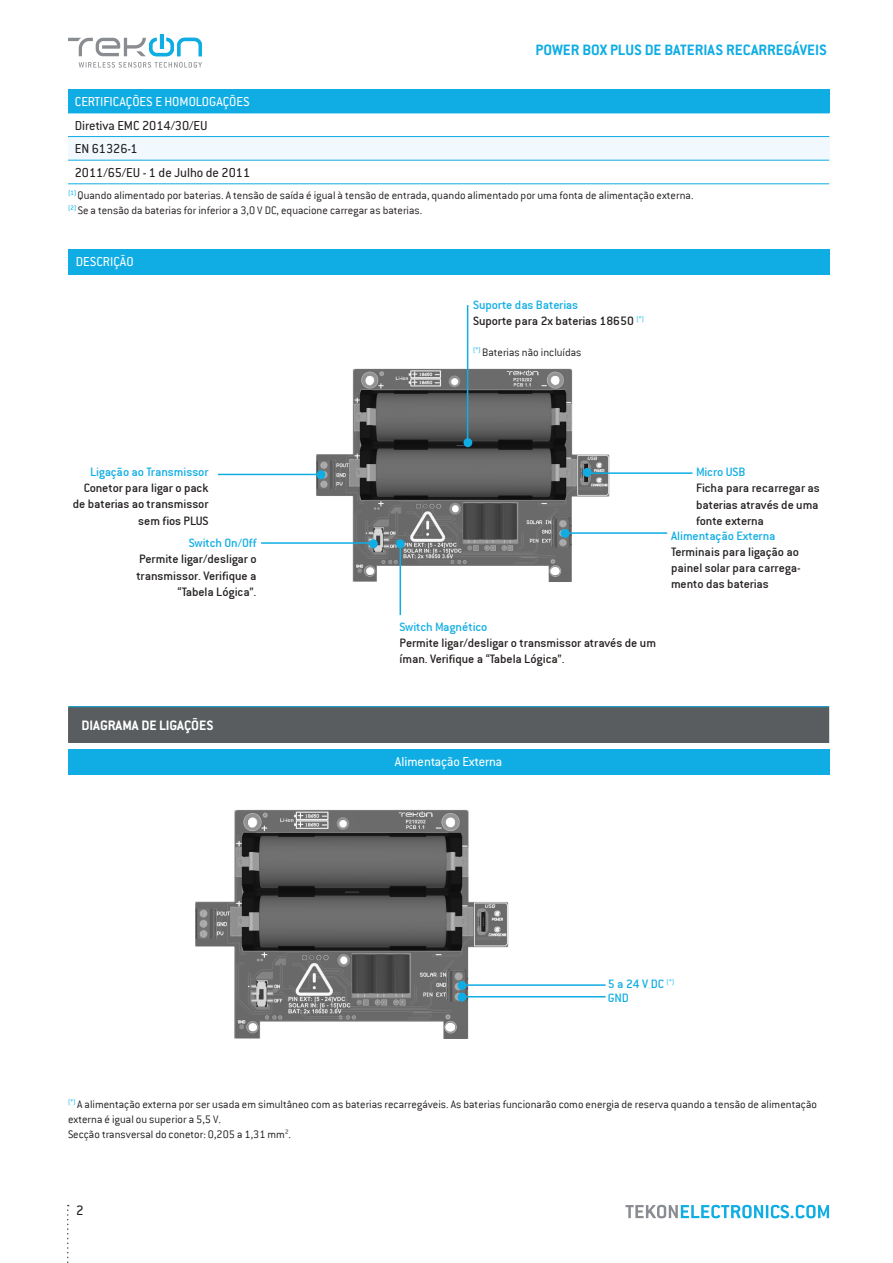
<style>
.page{position:relative;width:893px;height:1263px;background:#fff}
.page>*{position:absolute;margin:0;border:0;box-sizing:border-box;transform-origin:0 0}
.t1{font:700 16.5px "Conduit ITC Pro";color:#0fade4}
.t2{font:700 15px "Conduit ITC Pro";color:#fff}
.t3{font:15px "Conduit ITC Pro";color:#241f1f}
.t4{font:14.25px/23.5px "Conduit ITC Pro";color:#241f1f}
.t5{font:14.25px "Conduit ITC Pro";color:#fff}
.t6{font:13.5px/16.2px "Conduit ITC";color:#241f1f}
.t7{font:13.5px/13.8px "Conduit ITC";color:#0fade4}
.t8{font:300 12px/15px "Conduit ITC";color:#241f1f}
.s1{color:#0fade4}
</style>
<div class="page">
<svg style="left:625px;top:1205px;width:204px;height:13px"></svg>
<svg style="left:67px;top:1205px;width:2px;height:58px"></svg>
<svg style="left:68px;top:34px;width:134px;height:22px"></svg>
<svg style="left:79px;top:62px;width:123px;height:6px"></svg>
<div style="left:68px;top:89px;width:761px;height:24px;background:#0fade4"></div>
<div style="left:68px;top:137px;width:761px;height:23px;background:#f1f9fe"></div>
<hr style="left:68px;top:113px;width:761px;height:1px;background:#0fade4">
<hr style="left:68px;top:136px;width:761px;height:1px;background:#0fade4">
<hr style="left:68px;top:160px;width:761px;height:1px;background:#0fade4">
<hr style="left:68px;top:184px;width:761px;height:1px;background:#0fade4">
<div style="left:68px;top:249px;width:761px;height:25px;background:#0fade4"></div>
<hr style="left:68px;top:274px;width:761px;height:1px;background:#0fade4">
<div style="left:69px;top:707px;width:759px;height:36px;background:#595d5f"></div>
<hr style="left:68px;top:707px;width:2px;height:36px;background:#595d5f">
<hr style="left:828px;top:707px;width:1px;height:36px;background:#595d5f">
<hr style="left:68px;top:706px;width:761px;height:1px;background:#0fade4">
<div style="left:68px;top:749px;width:761px;height:25px;background:#0fade4"></div>
<hr style="left:68px;top:774px;width:761px;height:1px;background:#0fade4">
<img style="left:315px;top:367px;width:295px;height:216px">
<hr style="left:565px;top:532px;width:102px;height:2px;background:#0fade4">
<div style="left:561px;top:529px;width:8px;height:9px;background:#0fade4;border-radius:50%"></div>
<hr style="left:218px;top:474px;width:103px;height:1px;background:#0fade4">
<div style="left:317px;top:470px;width:8px;height:9px;background:#0fade4;border-radius:50%"></div>
<hr style="left:261px;top:542px;width:112px;height:2px;background:#0fade4">
<div style="left:369px;top:539px;width:9px;height:9px;background:#0fade4;border-radius:50%"></div>
<hr style="left:467px;top:305px;width:1px;height:137px;background:#0fade4">
<div style="left:463px;top:438px;width:9px;height:9px;background:#0fade4;border-radius:50%"></div>
<div style="left:396px;top:539px;width:9px;height:9px;background:#0fade4;border-radius:50%"></div>
<hr style="left:400px;top:544px;width:1px;height:71px;background:#0fade4">
<hr style="left:590px;top:472px;width:102px;height:2px;background:#0fade4">
<div style="left:583px;top:468px;width:9px;height:9px;background:#0fade4;border-radius:50%"></div>
<img style="left:195px;top:809px;width:315px;height:230px">
<hr style="left:461px;top:984px;width:145px;height:2px;background:#0fade4">
<div style="left:458px;top:981px;width:8px;height:9px;background:#0fade4;border-radius:50%"></div>
<hr style="left:461px;top:996px;width:145px;height:1px;background:#0fade4">
<div style="left:458px;top:992px;width:8px;height:9px;background:#0fade4;border-radius:50%"></div>
<p class="t5" style="left:75px;top:94px;width:176px">CERTIFICAÇÕES E HOMOLOGAÇÕES</p>
<p class="t4" style="left:75px;top:114px;width:177px">Diretiva EMC 2014/30/EU<br>EN 61326-1<br>2011/65/EU - 1 de Julho de 2011</p>
<h1 class="t1" style="left:536px;top:40px;width:293px">POWER BOX PLUS DE BATERIAS RECARREGÁVEIS</h1>
<p class="t8" style="left:68px;top:188px;width:627px"><sup>(1)</sup> Quando alimentado por baterias. A tensão de saída é igual à tensão de entrada, quando alimentado por uma fonta de alimentação externa. <sup>(</sup><sup>2)</sup> Se a tensão da baterias for inferior a 3,0 V DC, equacione carregar as baterias.</p>
<p class="t5" style="left:76px;top:254px;width:59px">DESCRIÇÃO</p>
<p class="t7" style="left:90px;top:465px;width:120px">Ligação ao Transmissor</p>
<p class="t6" style="left:73px;top:480px;width:137px;text-align:right">Conetor para ligar o pack de baterias ao transmissor sem fios PLUS</p>
<p class="t7" style="left:189px;top:536px;width:69px">Switch On/Off</p>
<p class="t6" style="left:136px;top:551px;width:122px;text-align:right">Permite ligar/desligar o transmissor. Verifique a “Tabela Lógica”.</p>
<p class="t2" style="left:82px;top:717px;width:134px">DIAGRAMA DE LIGAÇÕES</p>
<p class="t6" style="left:473px;top:297px;width:172px"><span class="s1">Suporte das Baterias<br></span>Suporte para 2x baterias 18650 <sup>(*)</sup></p>
<p class="t8" style="left:473px;top:345px;width:110px"><sup>(*)</sup> Baterias não incluídas</p>
<p class="t7" style="left:400px;top:619px;width:89px">Switch Magnético</p>
<p class="t6" style="left:400px;top:634px;width:258px">Permite ligar/desligar o transmissor através de um íman. Verifique a “Tabela Lógica”.</p>
<p class="t7" style="left:696px;top:465px;width:51px">Micro USB</p>
<p class="t6" style="left:696px;top:480px;width:125px;text-align:justify">Ficha para recarregar as baterias através de uma fonte externa</p>
<p class="t7" style="left:671px;top:528px;width:106px">Alimentação Externa</p>
<p class="t6" style="left:671px;top:543px;width:131px">Terminais para ligação ao painel solar para carrega&shy;mento das baterias</p>
<p class="t5" style="left:395px;top:753px;width:109px">Alimentação Externa</p>
<p class="t7" style="left:608px;top:977px;width:68px">5 a 24 V DC <sup>(*)<br></sup>GND</p>
<p class="t8" style="left:68px;top:1096px;width:750px"><sup>(*)</sup> A alimentação externa por ser usada em simultâneo com as baterias recarregáveis. As baterias funcionarão como energia de reserva quando a tensão de alimentação externa é igual ou superior a 5,5 V.<br>Secção transversal do conetor: 0,205 a 1,31 mm<sup>2</sup>.</p>
<p class="t3" style="left:76px;top:1202px;width:9px">2</p>
</div>
